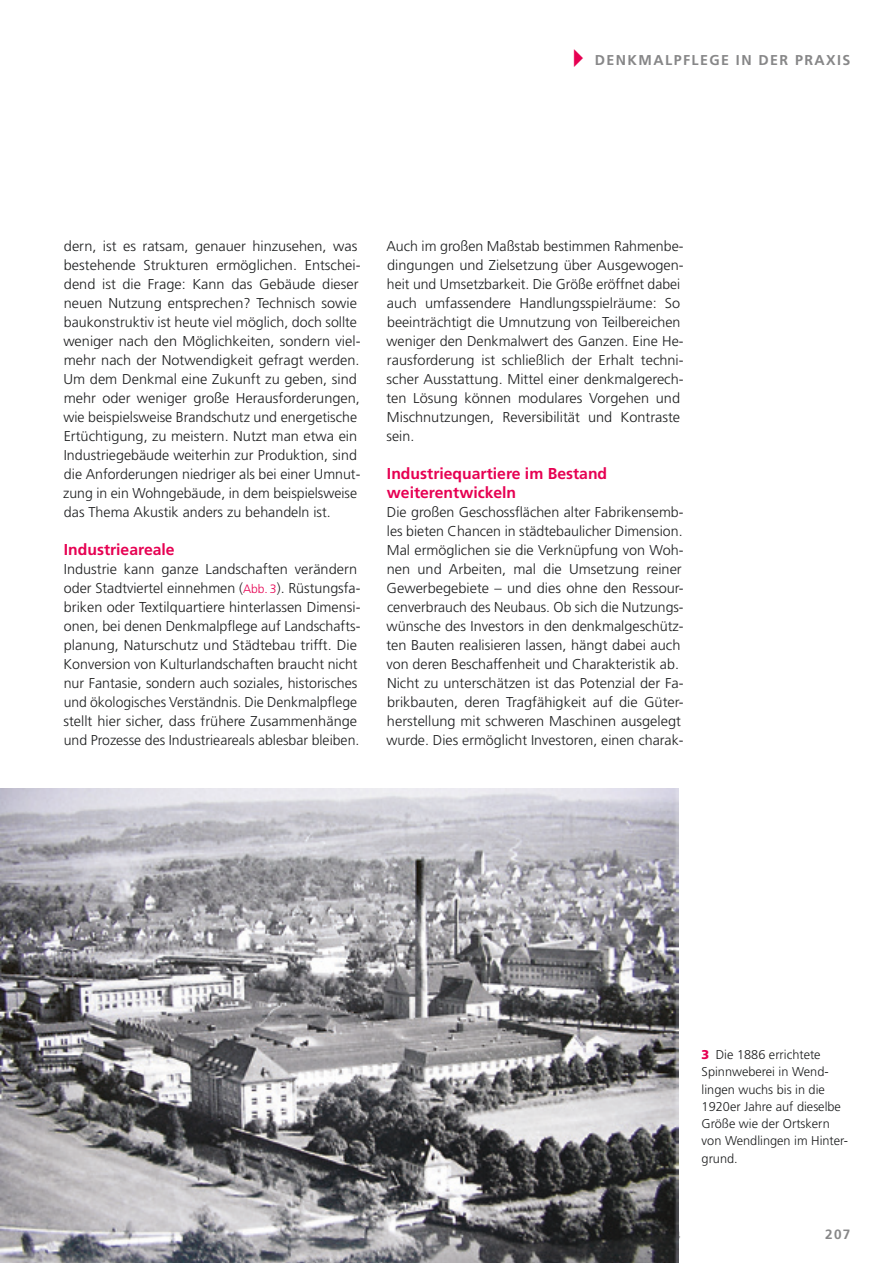
<style>
.page{position:relative;width:893px;height:1263px;background:#fff}
.page>*{position:absolute;margin:0;border:0;box-sizing:border-box;transform-origin:0 0}
.t1{font:700 15.75px/19px "Frutiger LT Std";color:#e60052}
.t2{font:300 14.25px/19px "Frutiger LT Std";color:#1d1e1f}
.t3{font:700 14.25px "Frutiger LT Std";color:#878788}
.t4{font:700 13.5px "Frutiger LT Std";color:#878788}
.t5{font:300 12.75px/17.2px "Frutiger LT Std";color:#1d1e1f}
.s1{color:#e60052}
.s2{font-size:12.15px;color:#e60052}
.s3{font-weight:900;color:#e60052}
</style>
<div class="page">
<img style="left:0;top:789px;width:679px;height:474px">
<p class="t3" style="left:563px;top:52px;width:55px"><span class="s1">✔</span>Denkmalpflege</p>
<p class="t3" style="left:736px;top:52px;width:33px">in der</p>
<p class="t3" style="left:795px;top:52px;width:20px">Praxis</p>
<p class="t2" style="left:63px;top:237px;width:299px">dern, ist es ratsam, genauer hinzusehen, was bestehende Strukturen ermöglichen. Entschei&shy;dend ist die Frage: Kann das Gebäude dieser neuen Nutzung entsprechen? Technisch sowie baukonstruktiv ist heute viel möglich, doch sollte weniger nach den Möglichkeiten, sondern viel&shy;mehr nach der Notwendigkeit gefragt werden.<br>Um dem Denkmal eine Zukunft zu geben, sind mehr oder weniger große Herausforderungen, wie beispielsweise Brandschutz und energetische Ertüchtigung, zu meistern. Nutzt man etwa ein Industriegebäude weiterhin zur Produktion, sind die Anforderungen niedriger als bei einer Umnut&shy;zung in ein Wohngebäude, in dem beispielsweise das Thema Akustik anders zu behandeln ist.</p>
<p class="t1" style="left:64px;top:540px;width:112px">Industrieareale</p>
<p class="t2" style="left:63px;top:560px;width:299px">Industrie kann ganze Landschaften verändern oder Stadtviertel einnehmen (<span class="s2">Abb. 3</span>). Rüstungsfa&shy;briken oder Textilquartiere hinterlassen Dimensi&shy;onen, bei denen Denkmalpflege auf Landschafts&shy;planung, Naturschutz und Städtebau trifft. Die Konversion von Kulturlandschaften braucht nicht nur Fantasie, sondern auch soziales, historisches und ökologisches Verständnis. Die Denkmalpflege stellt hier sicher, dass frühere Zusammenhänge und Prozesse des Industrieareals ablesbar bleiben.</p>
<p class="t2" style="left:386px;top:237px;width:299px">Auch im großen Maßstab bestimmen Rahmenbe&shy;dingungen und Zielsetzung über Ausgewogen&shy;heit und Umsetzbarkeit. Die Größe eröffnet dabei auch umfassendere Handlungsspielräume: So beeinträchtigt die Umnutzung von Teilbereichen weniger den Denkmalwert des Ganzen. Eine He&shy;rausforderung ist schließlich der Erhalt techni&shy;scher Ausstattung. Mittel einer denkmalgerech&shy;ten Lösung können modulares Vorgehen und Mischnutzungen, Reversibilität und Kontraste sein.</p>
<p class="t1" style="left:387px;top:464px;width:222px">Industriequartiere im Bestand weiterentwickeln</p>
<p class="t2" style="left:386px;top:503px;width:299px">Die großen Geschossflächen alter Fabrikensemb&shy;les bieten Chancen in städtebaulicher Dimension.<br>Mal ermöglichen sie die Verknüpfung von Woh&shy;nen und Arbeiten, mal die Umsetzung reiner Gewerbegebiete – und dies ohne den Ressour&shy;cenverbrauch des Neubaus. Ob sich die Nutzungs&shy;wünsche des Investors in den denkmalgeschütz&shy;ten Bauten realisieren lassen, hängt dabei auch von deren Beschaffenheit und Charakteristik ab.<br>Nicht zu unterschätzen ist das Potenzial der Fa&shy;brikbauten, deren Tragfähigkeit auf die Güter&shy;herstellung mit schweren Maschinen ausgelegt wurde. Dies ermöglicht Investoren, einen charak-</p>
<p class="t5" style="left:702px;top:1046px;width:148px"><span class="s3">3</span> Die 1886 errichtete<br>Spinnweberei in Wend&shy;lingen wuchs bis in die<br>1920er Jahre auf dieselbe<br>Größe wie der Ortskern von Wendlingen im Hinter&shy;grund.</p>
<p class="t4" style="left:825px;top:1226px;width:27px">207</p>
</div>
